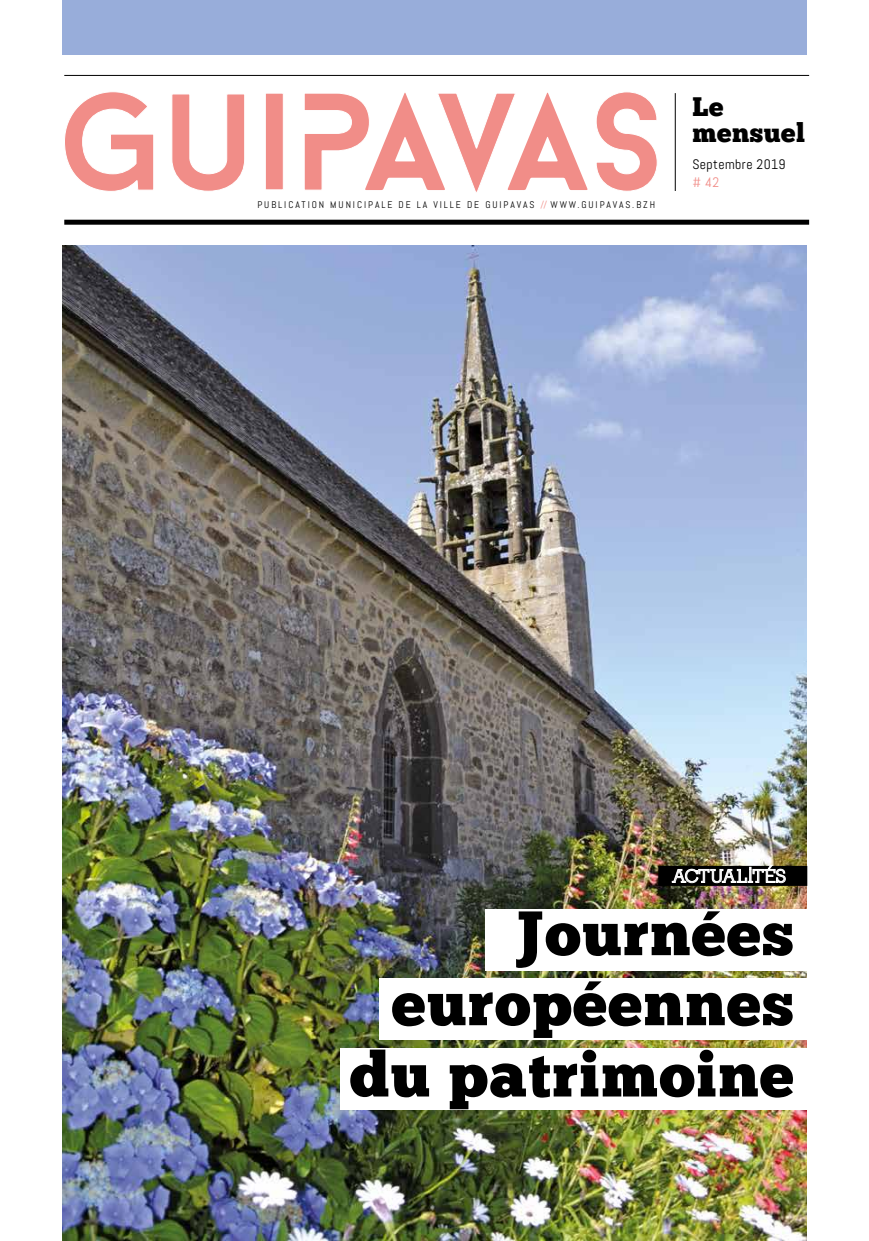
<style>
.page{position:relative;width:869px;height:1241px;background:#fff}
.page>*{position:absolute;margin:0;border:0;box-sizing:border-box;transform-origin:0 0}
.t1{font:62.5px/70.6px "Chunk Five Ex";letter-spacing:.02em;color:#000;text-align:right}
.t2{font:26.62px/26.6px "Chunk Five Ex";letter-spacing:.02em;color:#000}
.t3{font:700 18.75px "Nilland";letter-spacing:.01em;color:#fff}
.t4{font:13.75px "Abel";letter-spacing:.03em;color:#000}
.t5{font:13.75px "Abel";color:#f18d88}
.t6{font:9.62px "Abel";letter-spacing:.2em;color:#000}
.s1{color:#f18d88}
</style>
<div class="page">
<div style="left:62px;top:0;width:744px;height:1240px;background:#98adda"></div>
<img style="left:62px;top:244px;width:744px;height:996px">
<div style="left:0;top:55px;width:868px;height:189px;background:#fff"></div>
<div style="left:64px;top:220px;width:744px;height:5px;background:#000"></div>
<hr style="left:64px;top:75px;width:744px;height:1px;background:#000">
<hr style="left:674px;top:93px;width:1px;height:98px;background:#000">
<svg style="left:65px;top:92px;width:442px;height:100px"></svg>
<svg style="left:507px;top:92px;width:80px;height:98px"></svg>
<svg style="left:364px;top:92px;width:81px;height:98px"></svg>
<svg style="left:596px;top:92px;width:61px;height:99px"></svg>
<div style="left:485px;top:909px;width:383px;height:61px;background:#fff"></div>
<div style="left:379px;top:977px;width:489px;height:62px;background:#fff"></div>
<div style="left:341px;top:1047px;width:527px;height:62px;background:#fff"></div>
<div style="left:658px;top:865px;width:148px;height:20px;background:#000"></div>
<svg style="left:671px;top:865px;width:114px;height:17px"></svg>
<h2 class="t2" style="left:692px;top:92px;width:114px">Le mensuel</h2>
<p class="t6" style="left:257px;top:198px;width:399px">PUBLICATION MUNICIPALE DE LA VILLE DE GUIPAVAS <span class="s1">//</span> WWW.GUIPAVAS.BZH</p>
<h3 class="t4" style="left:692px;top:155px;width:95px">Septembre 2019</h3>
<h3 class="t5" style="left:692px;top:173px;width:28px"># 42</h3>
<h3 class="t3" style="left:672px;top:864px;width:115px">ACTUALITÉS</h3>
<h1 class="t1" style="left:349px;top:896px;width:445px">Journées européennes du patrimoine</h1>
</div>
